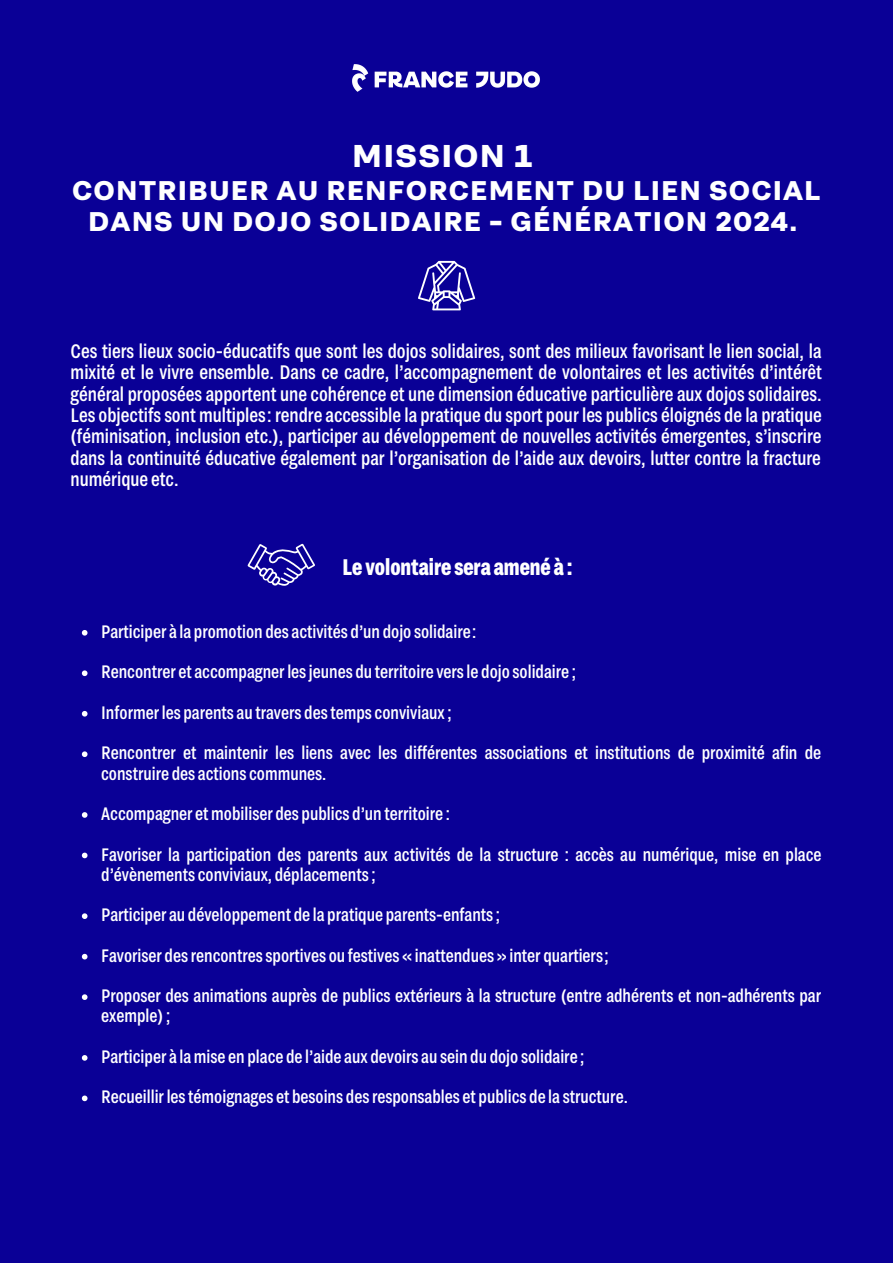
<style>
.page{position:relative;width:893px;height:1264px;background:#fff}
.page>*{position:absolute;margin:0;border:0;box-sizing:border-box;transform-origin:0 0}
.t1{font:700 31.5px "Grtsk Peta";letter-spacing:.04em;color:#fff}
.t2{font:700 27px/31.5px "Grtsk Peta";letter-spacing:.04em;color:#fff;text-align:center}
.t3{font:700 22.5px "Grtsk Zetta";color:#fff}
.t4{font:500 19.5px/21.3px "Grtsk Zetta";color:#fff;text-align:justify}
.t5{font:500 18px/20.2px "Grtsk Zetta";color:#fff}
</style>
<div class="page">
<div style="left:0;top:0;width:892px;height:1262px;background:#0a0096"></div>
<svg style="left:248px;top:543px;width:67px;height:42px"></svg>
<img style="left:352px;top:64px;width:188px;height:28px">
<svg style="left:82px;top:630px;width:5px;height:5px"></svg>
<svg style="left:82px;top:670px;width:5px;height:6px"></svg>
<svg style="left:82px;top:711px;width:5px;height:5px"></svg>
<svg style="left:82px;top:751px;width:5px;height:6px"></svg>
<svg style="left:82px;top:812px;width:5px;height:5px"></svg>
<svg style="left:82px;top:852px;width:5px;height:6px"></svg>
<svg style="left:82px;top:913px;width:5px;height:6px"></svg>
<svg style="left:82px;top:953px;width:5px;height:6px"></svg>
<svg style="left:82px;top:994px;width:5px;height:5px"></svg>
<svg style="left:82px;top:1055px;width:5px;height:5px"></svg>
<svg style="left:82px;top:1095px;width:5px;height:6px"></svg>
<svg style="left:418px;top:261px;width:57px;height:49px"></svg>
<h1 class="t1" style="left:352px;top:136px;width:182px">MISSION 1</h1>
<h2 class="t2" style="left:72px;top:173px;width:750px">CONTRIBUER AU RENFORCEMENT DU LIEN SOCIAL<br>DANS UN DOJO SOLIDAIRE – GÉNÉRATION 2024.</h2>
<p class="t4" style="left:71px;top:339px;width:752px">Ces tiers lieux socio-éducatifs que sont les dojos solidaires, sont des milieux favorisant le lien social, la mixité et le vivre ensemble. Dans ce cadre, l’accompagnement de volontaires et les activités d’intérêt général proposées apportent une cohérence et une dimension éducative particulière aux dojos solidaires.<br>Les objectifs sont multiples: rendre accessible la pratique du sport pour les publics éloignés de la pratique (féminisation, inclusion etc.), participer au développement de nouvelles activités émergentes, s’inscrire dans la continuité éducative également par l’organisation de l’aide aux devoirs, lutter contre la fracture numérique etc.</p>
<p class="t3" style="left:342px;top:552px;width:232px">Le volontaire sera amené à :</p>
<p class="t5" style="left:101px;top:620px;width:376px">Participer à la promotion des activités d’un dojo solidaire:</p>
<p class="t5" style="left:101px;top:661px;width:476px">Rencontrer et accompagnerlesjeunes du territoire versle dojo solidaire ;</p>
<p class="t5" style="left:101px;top:701px;width:352px">Informerles parents au travers destemps conviviaux ;</p>
<p class="t5" style="left:101px;top:742px;width:721px">Rencontrer et maintenir les liens avec les différentes associations et institutions de proximité afin de construire des actions communes.</p>
<p class="t5" style="left:101px;top:802px;width:350px">Accompagner et mobiliser des publics d’un territoire :</p>
<p class="t5" style="left:101px;top:843px;width:721px">Favoriser la participation des parents aux activités de la structure : accès au numérique, mise en place d’évènements conviviaux, déplacements;</p>
<p class="t5" style="left:101px;top:903px;width:400px">Participer au développement de la pratique parents-enfants;</p>
<p class="t5" style="left:101px;top:944px;width:509px">Favoriser desrencontressportives ou festives « inattendues » inter quartiers;</p>
<p class="t5" style="left:101px;top:984px;width:721px">Proposer des animations auprès de publics extérieurs à la structure (entre adhérents et non-adhérents par exemple);</p>
<p class="t5" style="left:101px;top:1045px;width:484px">Participer à la mise en place de l’aide aux devoirs au sein du dojo solidaire ;</p>
<p class="t5" style="left:101px;top:1086px;width:528px">Recueillirlestémoignages et besoins desresponsables et publics de la structure.</p>
</div>
